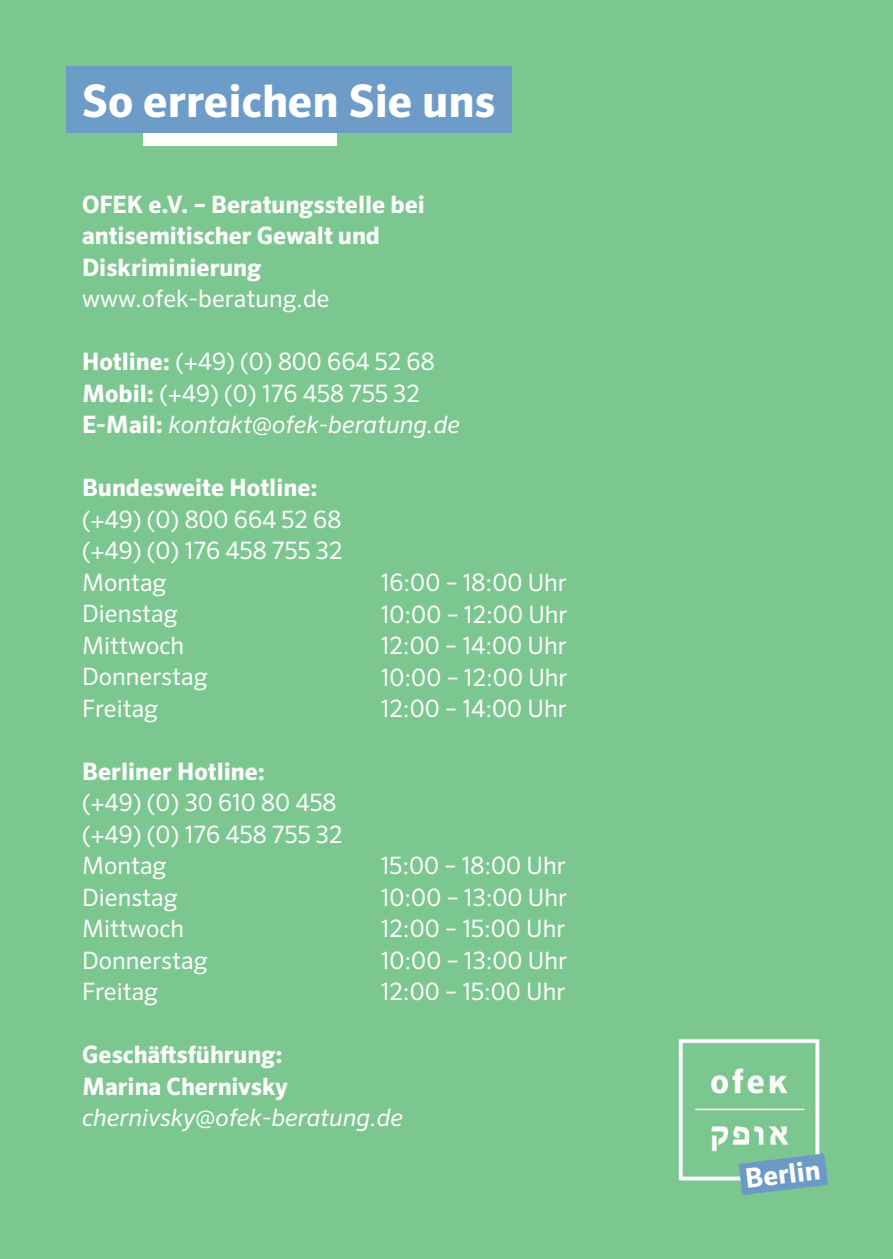
<style>
.page{position:relative;width:893px;height:1259px;background:#7cc790}
.page>*{position:absolute;margin:0;border:0;box-sizing:border-box;transform-origin:0 0}
.t1{font:700 45px "Sero Pro";color:#fff}
.t2{font:700 27px "Sero Pro";color:#fff}
.t3{font:24px/31.5px "Sero Pro";color:#fff}
.t4{font:700 24px/31.5px "Sero Pro";color:#fff}
.t5{font:italic 24px "Sero Pro";color:#fff}
.s1{font-weight:700}
.s2{font-style:italic}
</style>
<div class="page">
<div style="left:144px;top:129px;width:193px;height:16px;background:#fff"></div>
<div style="left:66px;top:66px;width:445px;height:67px;background:#6c9cc7"></div>
<img style="left:678px;top:1039px;width:142px;height:142px">
<svg style="left:738px;top:1153px;width:90px;height:42px"></svg>
<h1 class="t1" style="left:82px;top:74px;width:415px">So erreichen Sie uns</h1>
<p class="t4" style="left:82px;top:189px;width:344px">OFEK e.V. – Beratungsstelle bei antisemitischer Gewalt und<br>Diskriminierung</p>
<p class="t3" style="left:82px;top:282px;width:249px">www.ofek-beratung.de</p>
<p class="t3" style="left:82px;top:345px;width:380px"><span class="s1">Hotline:</span> (+49) (0) 800 664 52 68<br><span class="s1">Mobil:</span> (+49) (0) 176 458 755 32<br><span class="s1">E-Mail:</span> <span class="s2">kontakt@ofek-beratung.de</span></p>
<p class="t4" style="left:82px;top:472px;width:237px">Bundesweite Hotline:</p>
<p class="t3" style="left:82px;top:503px;width:262px">(+49) (0) 800 664 52 68 (+49) (0) 176 458 755 32<br>Montag<br>Dienstag<br>Mittwoch<br>Donnerstag<br>Freitag</p>
<p class="t4" style="left:82px;top:755px;width:185px">Berliner Hotline:</p>
<p class="t3" style="left:82px;top:786px;width:262px">(+49) (0) 30 610 80 458 (+49) (0) 176 458 755 32<br>Montag<br>Dienstag<br>Mittwoch<br>Donnerstag<br>Freitag</p>
<p class="t3" style="left:381px;top:567px;width:188px;text-align:justify">16:00 – 18:00 Uhr 10:00 – 12:00 Uhr 12:00 – 14:00 Uhr 10:00 – 12:00 Uhr 12:00 – 14:00 Uhr</p>
<p class="t3" style="left:381px;top:850px;width:188px;text-align:justify">15:00 – 18:00 Uhr 10:00 – 13:00 Uhr 12:00 – 15:00 Uhr 10:00 – 13:00 Uhr 12:00 – 15:00 Uhr</p>
<p class="t4" style="left:82px;top:1039px;width:207px">Geschäftsführung:<br>Marina Chernivsky</p>
<p class="t5" style="left:82px;top:1103px;width:323px">chernivsky@ofek-beratung.de</p>
<p class="t2" style="left:743px;top:1162px;width:77px;rotate:-7deg">Berlin</p>
</div>
